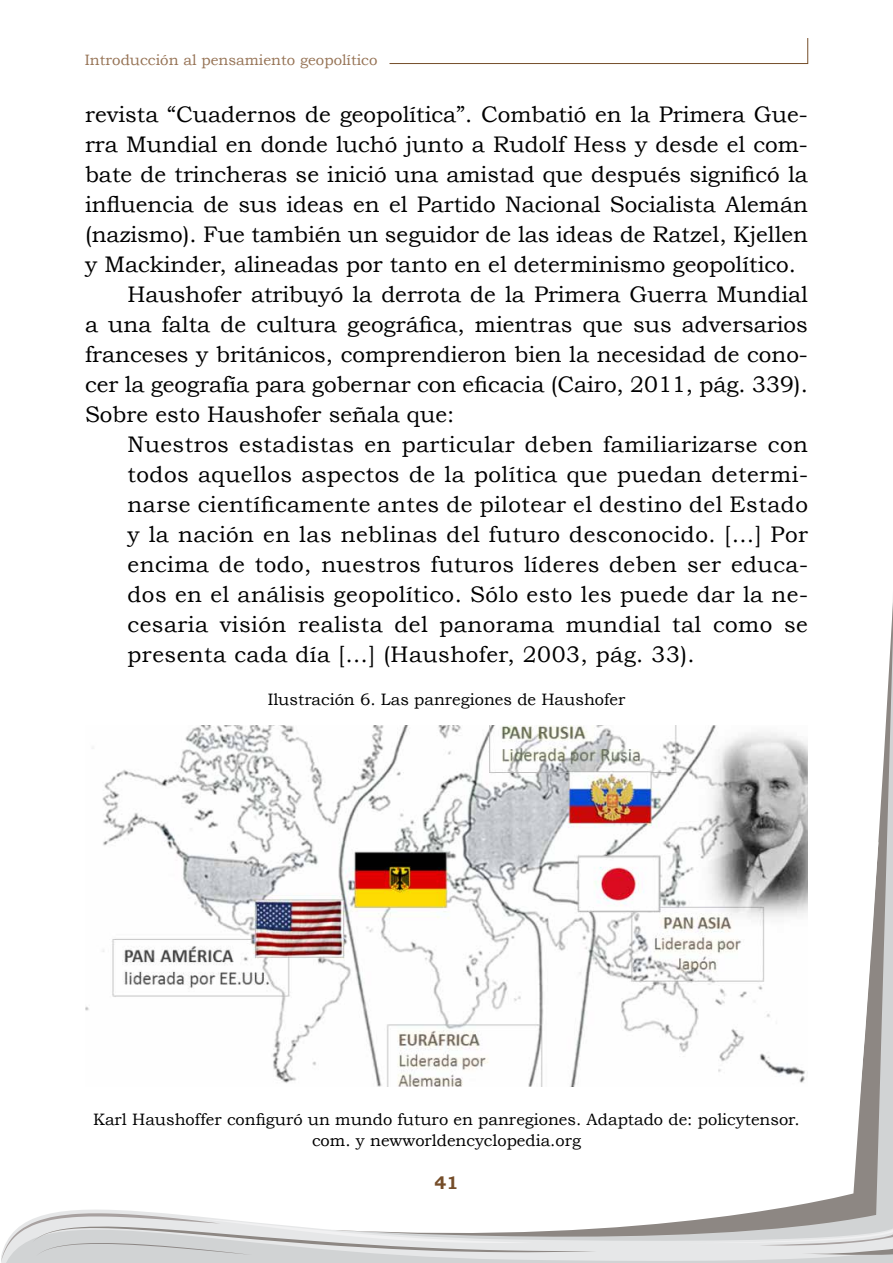
<style>
.page{position:relative;width:893px;height:1263px;background:#fff}
.page>*{position:absolute;margin:0;border:0;box-sizing:border-box;transform-origin:0 0}
.t1{font:22.5px "Bookman Old Style";color:#000}
.t2{font:22.5px "Bookman Old Style";letter-spacing:.02em;color:#000}
.t3{font:700 18px "Bookman Old Style";color:#754d29}
.t4{font:16.5px/21px "Bookman Old Style";color:#000;text-align:center}
.t5{font:15px "Bookman Old Style";color:#967355}
</style>
<div class="page">
<svg style="left:55px;top:1209px;width:838px;height:54px"></svg>
<svg style="left:1px;top:1213px;width:596px;height:50px;background:#d8d9da"></svg>
<svg style="left:679px;top:1253px;width:214px;height:3px"></svg>
<svg style="left:331px;top:600px;width:562px;height:653px"></svg>
<svg style="left:331px;top:842px;width:547px;height:404px"></svg>
<svg style="left:389px;top:38px;width:419px;height:26px"></svg>
<img style="left:85px;top:725px;width:723px;height:362px">
<p class="t5" style="left:85px;top:51px;width:294px">Introducción al pensamiento geopolítico</p>
<p class="t1" style="left:85px;top:102px;width:724px">revista “Cuadernos de geopolítica”. Combatió en la Primera Gue-</p>
<p class="t1" style="left:85px;top:132px;width:724px">rra Mundial en donde luchó junto a Rudolf Hess y desde el com-</p>
<p class="t1" style="left:85px;top:162px;width:724px">bate de trincheras se inició una amistad que después significó la</p>
<p class="t1" style="left:85px;top:192px;width:724px">influencia de sus ideas en el Partido Nacional Socialista Alemán</p>
<p class="t1" style="left:85px;top:222px;width:724px">(nazismo). Fue también un seguidor de las ideas de Ratzel, Kjellen</p>
<p class="t1" style="left:85px;top:252px;width:712px">y Mackinder, alineadas por tanto en el determinismo geopolítico.</p>
<p class="t1" style="left:128px;top:282px;width:682px">Haushofer atribuyó la derrota de la Primera Guerra Mundial</p>
<p class="t1" style="left:85px;top:312px;width:724px">a una falta de cultura geográfica, mientras que sus adversarios</p>
<p class="t1" style="left:85px;top:342px;width:724px">franceses y británicos, comprendieron bien la necesidad de cono-</p>
<p class="t1" style="left:85px;top:372px;width:724px">cer la geografía para gobernar con eficacia (Cairo, 2011, pág. 339).</p>
<p class="t1" style="left:85px;top:402px;width:371px">Sobre esto Haushofer señala que:</p>
<p class="t2" style="left:128px;top:432px;width:682px">Nuestros estadistas en particular deben familiarizarse con</p>
<p class="t2" style="left:128px;top:462px;width:682px">todos aquellos aspectos de la política que puedan determi-</p>
<p class="t2" style="left:128px;top:492px;width:682px">narse científicamente antes de pilotear el destino del Estado</p>
<p class="t2" style="left:128px;top:522px;width:682px">y la nación en las neblinas del futuro desconocido. […] Por</p>
<p class="t2" style="left:128px;top:552px;width:682px">encima de todo, nuestros futuros líderes deben ser educa-</p>
<p class="t2" style="left:128px;top:582px;width:682px">dos en el análisis geopolítico. Sólo esto les puede dar la ne-</p>
<p class="t2" style="left:128px;top:612px;width:682px">cesaria visión realista del panorama mundial tal como se</p>
<p class="t2" style="left:128px;top:642px;width:569px">presenta cada día […] (Haushofer, 2003, pág. 33).</p>
<p class="t4" style="left:268px;top:689px;width:359px">Ilustración 6. Las panregiones de Haushofer</p>
<p class="t4" style="left:93px;top:1109px;width:708px">Karl Haushoffer configuró un mundo futuro en panregiones. Adaptado de: policytensor. com. y newworldencyclopedia.org</p>
<p class="t3" style="left:435px;top:1172px;width:25px">41</p>
</div>
